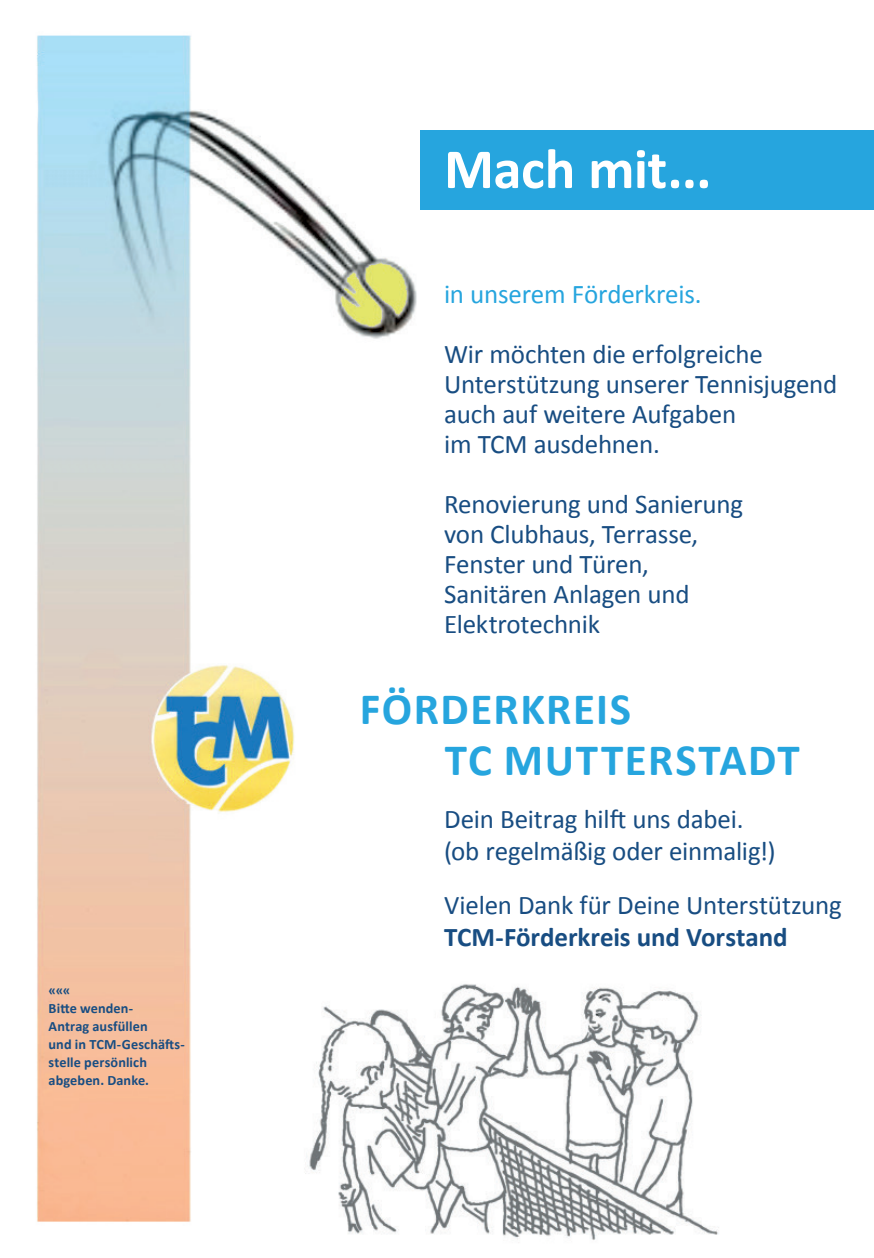
<style>
.page{position:relative;width:874px;height:1258px;background:#fff}
.page>*{position:absolute;margin:0;border:0;box-sizing:border-box;transform-origin:0 0}
.t1{font:700 57px "Calibri";letter-spacing:-.01em;color:#fff}
.t2{font:700 45px/51px "Calibri";letter-spacing:.03em;color:#26a5de}
.t3{font:27px/30px "Calibri";letter-spacing:-.01em;color:#184d82}
.t4{font:700 27px "Calibri";letter-spacing:-.005em;color:#184d82}
.t5{font:27px "Calibri";letter-spacing:-.01em;color:#26a5de}
.t6{font:700 14.25px/18px "Calibri";letter-spacing:.01em;color:#184d82}
</style>
<div class="page">
<img style="left:37px;top:35px;width:837px;height:1205px">
<div style="left:420px;top:130px;width:454px;height:79px;background:#26a5de"></div>
<p class="t6" style="left:49px;top:982px;width:138px">«««<br>Bitte wenden-<br>Antrag ausfüllen<br>und in TCM-Geschäfts&shy;stelle persönlich abgeben. Danke.</p>
<h1 class="t1" style="left:444px;top:152px;width:269px">Mach mit...</h1>
<p class="t5" style="left:444px;top:286px;width:259px">in unserem Förderkreis.</p>
<p class="t3" style="left:444px;top:342px;width:395px">Wir möchten die erfolgreiche<br>Unterstützung unserer Tennisjugend auch auf weitere Aufgaben<br>im TCM ausdehnen.</p>
<p class="t3" style="left:444px;top:492px;width:301px">Renovierung und Sanierung von Clubhaus, Terrasse,<br>Fenster und Türen,<br>Sanitären Anlagen und<br>Elektrotechnik</p>
<h2 class="t2" style="left:445px;top:688px;width:356px;text-indent:-85px">FÖRDERKREIS<br>TC MUTTERSTADT</h2>
<p class="t3" style="left:444px;top:805px;width:333px;line-height:32.4px">Dein Beitrag hilft uns dabei. (ob regelmäßig oder einmalig!)</p>
<p class="t3" style="left:444px;top:892px;width:399px">Vielen Dank für Deine Unterstützung</p>
<p class="t4" style="left:444px;top:928px;width:345px">TCM-Förderkreis und Vorstand</p>
</div>
